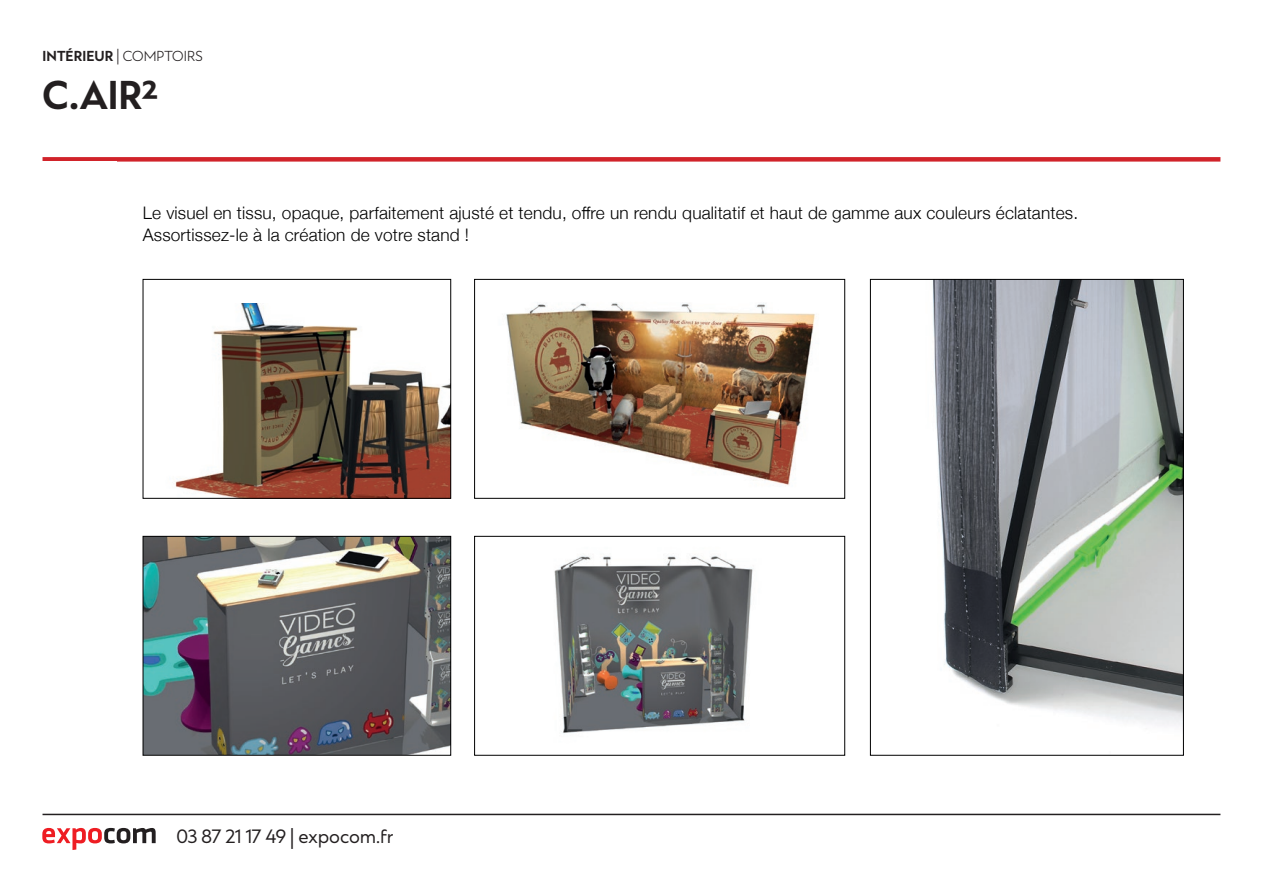
<style>
.page{position:relative;width:1263px;height:893px;background:#fff}
.page>*{position:absolute;margin:0;border:0;box-sizing:border-box;transform-origin:0 0}
.t1{font:700 37.5px "Ekster";color:#231f20}
.t2{font:18px "Ekster";letter-spacing:-.005em;color:#231f20}
.t3{font:300 17.25px/21.6px "Helvetica Neue";letter-spacing:.01em;color:#000001}
.t4{font:300 13.5px "Ekster";letter-spacing:.005em;color:#231f20}
.s1{font-weight:700}
</style>
<div class="page">
<img style="left:175px;top:303px;width:274px;height:193px">
<div style="left:143px;top:279px;width:308px;height:219px;border:1px solid #000001"></div>
<img style="left:145px;top:538px;width:304px;height:215px">
<div style="left:143px;top:536px;width:308px;height:219px;border:1px solid #000001"></div>
<img style="left:554px;top:555px;width:199px;height:179px">
<div style="left:474px;top:536px;width:371px;height:219px;border:1px solid #000001"></div>
<img style="left:506px;top:303px;width:309px;height:182px">
<div style="left:474px;top:279px;width:371px;height:219px;border:1px solid #000001"></div>
<img style="left:932px;top:281px;width:249px;height:444px">
<div style="left:870px;top:279px;width:313px;height:476px;border:1px solid #000001"></div>
<div style="left:43px;top:157px;width:1177px;height:5px;background:#d1232a"></div>
<hr style="left:43px;top:814px;width:1177px;height:1px;background:#231f20">
<svg style="left:42px;top:828px;width:114px;height:22px"></svg>
<p class="t4" style="left:43px;top:49px;width:162px"><span class="s1">INTÉRIEUR</span> | COMPTOIRS</p>
<h1 class="t1" style="left:43px;top:73px;width:117px">C.AIR²</h1>
<p class="t3" style="left:143px;top:201px;width:937px">Le visuel en tissu, opaque, parfaitement ajusté et tendu, offre un rendu qualitatif et haut de gamme aux couleurs éclatantes.<br>Assortissez-le à la création de votre stand !</p>
<p class="t2" style="left:176px;top:826px;width:218px">03 87 21 17 49 | expocom.fr</p>
</div>
